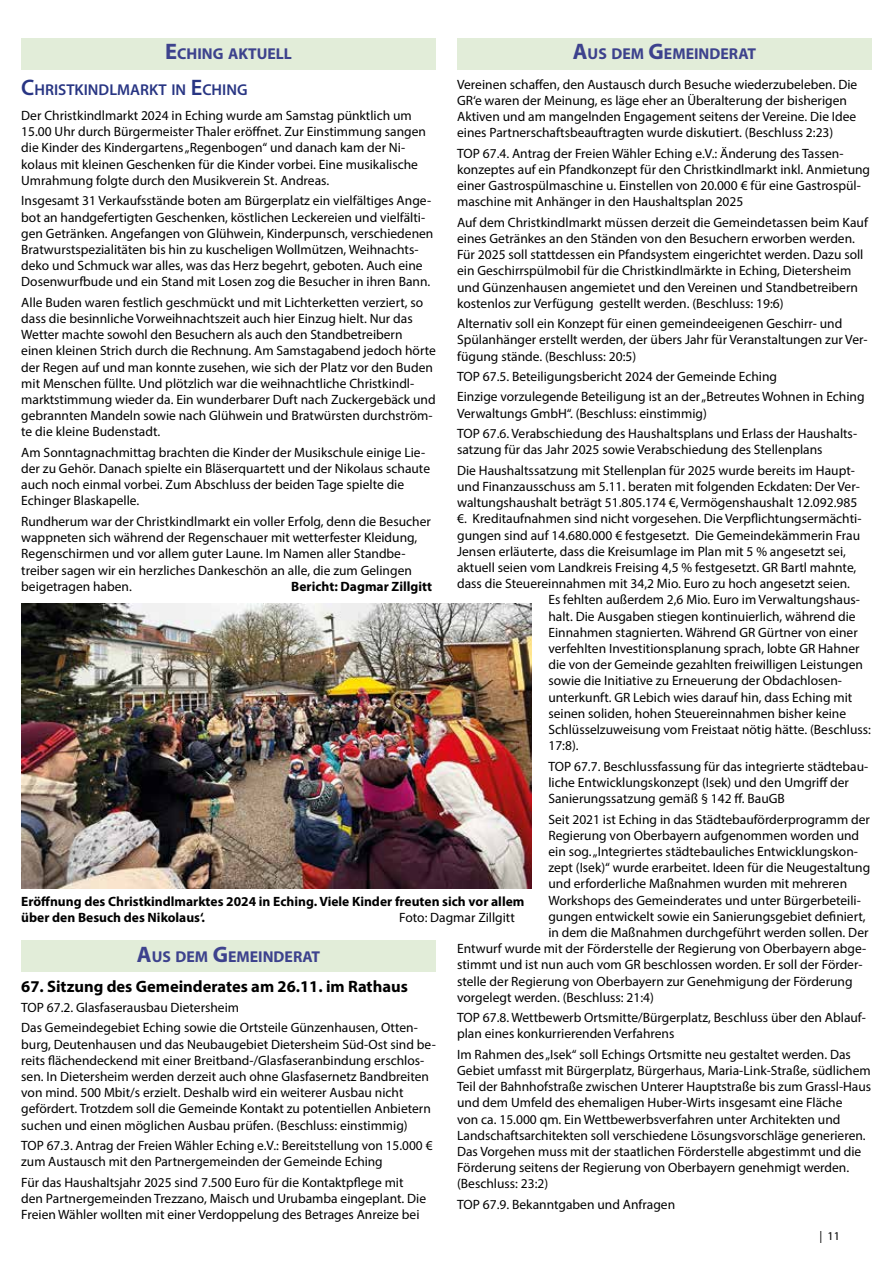
<style>
.page{position:relative;width:893px;height:1263px;background:#fff}
.page>*{position:absolute;margin:0;border:0;box-sizing:border-box;transform-origin:0 0}
.t1{font:700 16.5px "Myriad Pro";color:#000}
.t2{font:700 15.75px "Myriad Pro";color:#3d428d}
.t3{font:600 15.75px "Myriad Pro";color:#283583}
.t4{font:13.5px/16.2px "Myriad Pro";color:#000}
.t5{font:700 13.5px/16.2px "Myriad Pro";color:#000}
.t6{font:12px "Myriad Pro";color:#000}
.s1{font-size:22.5px}
</style>
<div class="page">
<img style="left:21px;top:604px;width:510px;height:284px">
<div style="left:21px;top:940px;width:415px;height:31px;background:#e2edd9"></div>
<div style="left:21px;top:38px;width:415px;height:31px;background:#e2edd9"></div>
<div style="left:457px;top:38px;width:415px;height:31px;background:#e2edd9"></div>
<p class="t2" style="left:165px;top:44px;width:128px"><span class="s1">E</span>CHING AKTUELL</p>
<p class="t2" style="left:573px;top:44px;width:185px"><span class="s1">A</span>US DEM <span class="s1">G</span>EMEINDERAT</p>
<p class="t4" style="left:457px;top:76px;width:402px">Vereinen schaffen, den Austausch durch Besuche wiederzubeleben. Die GR‘e waren der Meinung, es läge eher an Überalterung der bisherigen Aktiven und am mangelnden Engagement seitens der Vereine. Die Idee eines Partnerschaftsbeauftragten wurde diskutiert. (Beschluss 2:23)</p>
<p class="t4" style="left:457px;top:145px;width:415px">TOP 67.4. Antrag der Freien Wähler Eching e.V.: Änderung des Tassen&shy;konzeptes auf ein Pfandkonzept für den Christkindlmarkt inkl. Anmietung einer Gastrospülmaschine u. Einstellen von 20.000 € für eine Gastrospül&shy;maschine mit Anhänger in den Haushaltsplan 2025</p>
<p class="t4" style="left:457px;top:214px;width:412px">Auf dem Christkindlmarkt müssen derzeit die Gemeindetassen beim Kauf eines Getränkes an den Ständen von den Besuchern erworben werden.<br>Für 2025 soll stattdessen ein Pfandsystem eingerichtet werden. Dazu soll ein Geschirrspülmobil für die Christkindlmärkte in Eching, Dietersheim und Günzenhausen angemietet und den Vereinen und Standbetreibern kostenlos zur Verfügung gestellt werden. (Beschluss: 19:6)</p>
<p class="t4" style="left:457px;top:315px;width:412px">Alternativ soll ein Konzept für einen gemeindeeigenen Geschirr- und<br>Spülanhänger erstellt werden, der übers Jahr für Veranstaltungen zur Ver&shy;fügung stände. (Beschluss: 20:5)</p>
<p class="t4" style="left:457px;top:366px;width:409px;line-height:20.4px">TOP 67.5. Beteiligungsbericht 2024 der Gemeinde Eching<br>Einzige vorzulegende Beteiligung ist an der „Betreutes Wohnen in Eching</p>
<p class="t4" style="left:457px;top:403px;width:401px;line-height:20.4px">Verwaltungs GmbH“. (Beschluss: einstimmig)<br>TOP 67.6. Verabschiedung des Haushaltsplans und Erlass der Haushalts-</p>
<p class="t4" style="left:457px;top:439px;width:399px;line-height:20.4px">satzung für das Jahr 2025 sowie Verabschiedung des Stellenplans<br>Die Haushaltssatzung mit Stellenplan für 2025 wurde bereits im Haupt-</p>
<p class="t4" style="left:457px;top:478px;width:404px">und Finanzausschuss am 5.11. beraten mit folgenden Eckdaten: Der Ver-</p>
<p class="t4" style="left:457px;top:494px;width:402px">waltungshaushalt beträgt 51.805.174 €, Vermögenshaushalt 12.092.985</p>
<p class="t4" style="left:457px;top:510px;width:406px">€. Kreditaufnahmen sind nicht vorgesehen. Die Verpflichtungsermächti-</p>
<p class="t4" style="left:457px;top:527px;width:405px">gungen sind auf 14.680.000 € festgesetzt. Die Gemeindekämmerin Frau</p>
<p class="t4" style="left:457px;top:543px;width:390px">Jensen erläuterte, dass die Kreisumlage im Plan mit 5 % angesetzt sei,</p>
<p class="t4" style="left:457px;top:559px;width:401px">aktuell seien vom Landkreis Freising 4,5 % festgesetzt. GR Bartl mahnte,</p>
<p class="t4" style="left:457px;top:575px;width:394px">dass die Steuereinnahmen mit 34,2 Mio. Euro zu hoch angesetzt seien.</p>
<p class="t4" style="left:548px;top:591px;width:313px">Es fehlten außerdem 2,6 Mio. Euro im Verwaltungshaus-</p>
<p class="t4" style="left:548px;top:608px;width:309px">halt. Die Ausgaben stiegen kontinuierlich, während die</p>
<p class="t4" style="left:548px;top:624px;width:311px">Einnahmen stagnierten. Während GR Gürtner von einer</p>
<p class="t4" style="left:548px;top:640px;width:313px">verfehlten Investitionsplanung sprach, lobte GR Hahner</p>
<p class="t4" style="left:548px;top:656px;width:316px">die von der Gemeinde gezahlten freiwilligen Leistungen</p>
<p class="t4" style="left:548px;top:672px;width:295px">sowie die Initiative zu Erneuerung der Obdachlosen-</p>
<p class="t4" style="left:548px;top:689px;width:305px">unterkunft. GR Lebich wies darauf hin, dass Eching mit</p>
<p class="t4" style="left:548px;top:705px;width:299px">seinen soliden, hohen Steuereinnahmen bisher keine</p>
<p class="t4" style="left:548px;top:721px;width:324px">Schlüsselzuweisung vom Freistaat nötig hätte. (Beschluss:</p>
<p class="t4" style="left:548px;top:737px;width:32px">17:8).</p>
<p class="t4" style="left:548px;top:758px;width:321px">TOP 67.7. Beschlussfassung für das integrierte städtebau&shy;liche Entwicklungskonzept (Isek) und den Umgriff der<br>Sanierungssatzung gemäß § 142 ff. BauGB</p>
<p class="t4" style="left:548px;top:811px;width:323px">Seit 2021 ist Eching in das Städtebauförderprogramm der</p>
<p class="t4" style="left:548px;top:827px;width:312px">Regierung von Oberbayern aufgenommen worden und</p>
<p class="t4" style="left:548px;top:843px;width:311px">ein sog. „Integriertes städtebauliches Entwicklungskon-</p>
<p class="t4" style="left:548px;top:859px;width:323px">zept (Isek)“ wurde erarbeitet. Ideen für die Neugestaltung</p>
<p class="t4" style="left:548px;top:875px;width:300px">und erforderliche Maßnahmen wurden mit mehreren</p>
<p class="t4" style="left:548px;top:892px;width:314px">Workshops des Gemeinderates und unter Bürgerbeteili-</p>
<p class="t4" style="left:548px;top:908px;width:319px">gungen entwickelt sowie ein Sanierungsgebiet definiert,</p>
<p class="t4" style="left:548px;top:924px;width:322px">in dem die Maßnahmen durchgeführt werden sollen. Der</p>
<p class="t4" style="left:457px;top:940px;width:411px">Entwurf wurde mit der Förderstelle der Regierung von Oberbayern abge-</p>
<p class="t4" style="left:457px;top:956px;width:407px">stimmt und ist nun auch vom GR beschlossen worden. Er soll der Förder-</p>
<p class="t4" style="left:457px;top:973px;width:397px">stelle der Regierung von Oberbayern zur Genehmigung der Förderung</p>
<p class="t4" style="left:457px;top:989px;width:198px">vorgelegt werden. (Beschluss: 21:4)</p>
<p class="t4" style="left:457px;top:1009px;width:410px">TOP 67.8. Wettbewerb Ortsmitte/Bürgerplatz, Beschluss über den Ablauf&shy;plan eines konkurrierenden Verfahrens</p>
<p class="t4" style="left:457px;top:1046px;width:416px">Im Rahmen des „Isek“ soll Echings Ortsmitte neu gestaltet werden. Das Gebiet umfasst mit Bürgerplatz, Bürgerhaus, Maria-Link-Straße, südlichem Teil der Bahnhofstraße zwischen Unterer Hauptstraße bis zum Grassl-Haus und dem Umfeld des ehemaligen Huber-Wirts insgesamt eine Fläche<br>von ca. 15.000 qm. Ein Wettbewerbsverfahren unter Architekten und Landschaftsarchitekten soll verschiedene Lösungsvorschläge generieren.<br>Das Vorgehen muss mit der staatlichen Förderstelle abgestimmt und die Förderung seitens der Regierung von Oberbayern genehmigt werden. (Beschluss: 23:2)</p>
<p class="t4" style="left:457px;top:1196px;width:220px">TOP 67.9. Bekanntgaben und Anfragen</p>
<p class="t3" style="left:21px;top:80px;width:228px"><span class="s1">C</span>HRISTKINDLMARKT IN <span class="s1">E</span>CHING</p>
<p class="t4" style="left:21px;top:107px;width:406px">Der Christkindlmarkt 2024 in Eching wurde am Samstag pünktlich um 15.00 Uhr durch Bürgermeister Thaler eröffnet. Zur Einstimmung sangen die Kinder des Kindergartens „Regenbogen“ und danach kam der Ni&shy;kolaus mit kleinen Geschenken für die Kinder vorbei. Eine musikalische Umrahmung folgte durch den Musikverein St. Andreas.</p>
<p class="t4" style="left:21px;top:192px;width:414px">Insgesamt 31 Verkaufsstände boten am Bürgerplatz ein vielfältiges Ange&shy;bot an handgefertigten Geschenken, köstlichen Leckereien und vielfälti&shy;gen Getränken. Angefangen von Glühwein, Kinderpunsch, verschiedenen Bratwurstspezialitäten bis hin zu kuscheligen Wollmützen, Weihnachts&shy;deko und Schmuck war alles, was das Herz begehrt, geboten. Auch eine Dosenwurfbude und ein Stand mit Losen zog die Besucher in ihren Bann.</p>
<p class="t4" style="left:21px;top:294px;width:416px">Alle Buden waren festlich geschmückt und mit Lichterketten verziert, so dass die besinnliche Vorweihnachtszeit auch hier Einzug hielt. Nur das Wetter machte sowohl den Besuchern als auch den Standbetreibern einen kleinen Strich durch die Rechnung. Am Samstagabend jedoch hörte der Regen auf und man konnte zusehen, wie sich der Platz vor den Buden mit Menschen füllte. Und plötzlich war die weihnachtliche Christkindl&shy;marktstimmung wieder da. Ein wunderbarer Duft nach Zuckergebäck und gebrannten Mandeln sowie nach Glühwein und Bratwürsten durchström&shy;te die kleine Budenstadt.</p>
<p class="t4" style="left:21px;top:444px;width:410px">Am Sonntagnachmittag brachten die Kinder der Musikschule einige Lie&shy;der zu Gehör. Danach spielte ein Bläserquartett und der Nikolaus schaute auch noch einmal vorbei. Zum Abschluss der beiden Tage spielte die Echinger Blaskapelle.</p>
<p class="t4" style="left:21px;top:513px;width:411px">Rundherum war der Christkindlmarkt ein voller Erfolg, denn die Besucher wappneten sich während der Regenschauer mit wetterfester Kleidung, Regenschirmen und vor allem guter Laune. Im Namen aller Standbe&shy;treiber sagen wir ein herzliches Dankeschön an alle, die zum Gelingen beigetragen haben.</p>
<p class="t5" style="left:291px;top:578px;width:142px">Bericht: Dagmar Zillgitt</p>
<p class="t5" style="left:21px;top:892px;width:505px">Eröffnung des Christkindlmarktes 2024 in Eching. Viele Kinder freuten sich vor allem über den Besuch des Nikolaus‘.</p>
<p class="t4" style="left:399px;top:909px;width:117px">Foto: Dagmar Zillgitt</p>
<p class="t2" style="left:137px;top:946px;width:185px"><span class="s1">A</span>US DEM <span class="s1">G</span>EMEINDERAT</p>
<p class="t1" style="left:21px;top:975px;width:388px">67. Sitzung des Gemeinderates am 26.11. im Rathaus</p>
<p class="t4" style="left:21px;top:997px;width:398px;line-height:20.4px">TOP 67.2. Glasfaserausbau Dietersheim<br>Das Gemeindegebiet Eching sowie die Ortsteile Günzenhausen, Otten-</p>
<p class="t4" style="left:21px;top:1036px;width:416px">burg, Deutenhausen und das Neubaugebiet Dietersheim Süd-Ost sind be&shy;reits flächendeckend mit einer Breitband-/Glasfaseranbindung erschlos&shy;sen. In Dietersheim werden derzeit auch ohne Glasfasernetz Bandbreiten von mind. 500 Mbit/s erzielt. Deshalb wird ein weiterer Ausbau nicht gefördert. Trotzdem soll die Gemeinde Kontakt zu potentiellen Anbietern suchen und einen möglichen Ausbau prüfen. (Beschluss: einstimmig)</p>
<p class="t4" style="left:21px;top:1137px;width:413px">TOP 67.3. Antrag der Freien Wähler Eching e.V.: Bereitstellung von 15.000 € zum Austausch mit den Partnergemeinden der Gemeinde Eching</p>
<p class="t4" style="left:21px;top:1174px;width:406px">Für das Haushaltsjahr 2025 sind 7.500 Euro für die Kontaktpflege mit den Partnergemeinden Trezzano, Maisch und Urubamba eingeplant. Die<br>Freien Wähler wollten mit einer Verdoppelung des Betrages Anreize bei</p>
<p class="t6" style="left:819px;top:1228px;width:22px">| 11</p>
</div>
